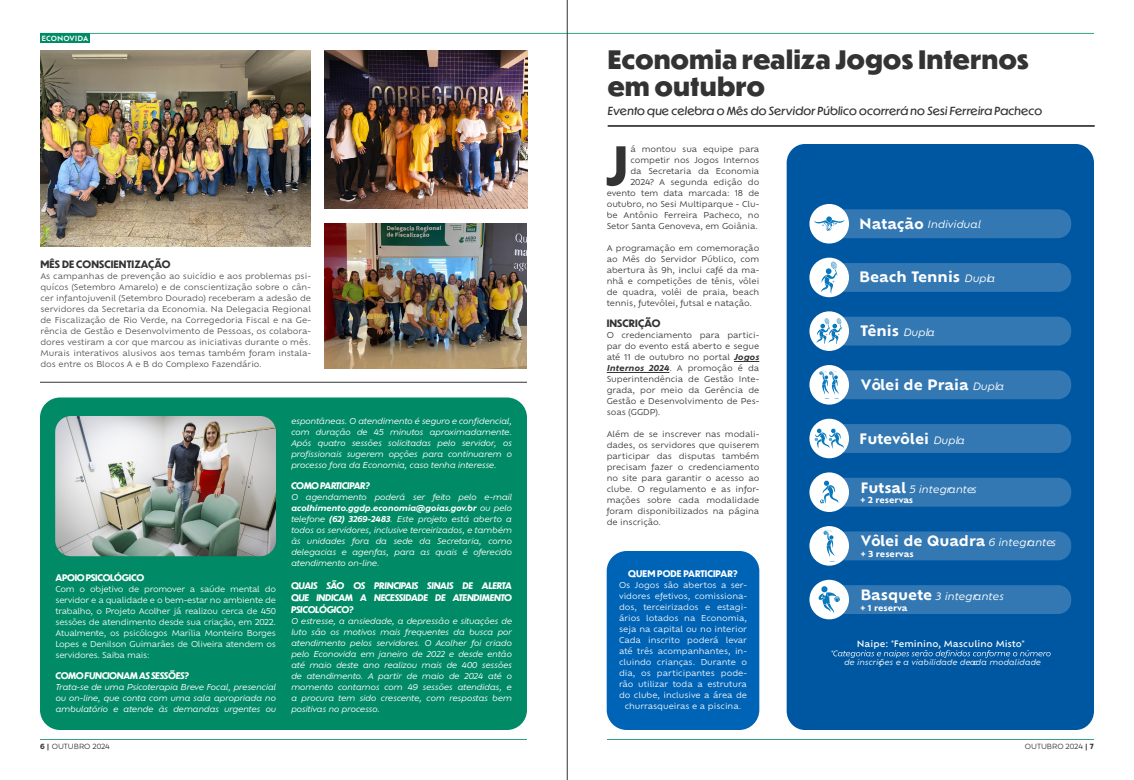
<style>
.page{position:relative;width:1134px;height:780px;background:#fff}
.page>*{position:absolute;margin:0;border:0;box-sizing:border-box;transform-origin:0 0}
.t1{font:700 52px "Ofelia Text";color:#333}
.t2{font:800 25px/27px "Dunbar Tall";letter-spacing:.02em;color:#333}
.t3{font:700 14.1px "Ofelia Text";color:#fff}
.t4{font:700 14px "Ofelia Text";color:#fff}
.t5{font:italic 11px "Dunbar Tall";letter-spacing:.02em;color:#333}
.t6{font:italic 10px "Ofelia Text";color:#fff}
.t7{font:700 10px "Dunbar Tall";letter-spacing:.01em;color:#333}
.t8{font:italic 700 9px/12px "Dunbar Tall";letter-spacing:-.03em;color:#fff;text-align:justify}
.t9{font:700 9px "Dunbar Tall";letter-spacing:.01em;color:#fff}
.t10{font:700 9px "Dunbar Tall";letter-spacing:-.03em;color:#fff}
.t11{font:500 8.7px "Ofelia Text";color:#fff}
.t12{font:700 8.3px "Ofelia Text";color:#fff}
.t13{font:italic 8px/11px "Ofelia Text";letter-spacing:-.03em;color:#fff;text-align:justify}
.t14{font:8px/11px "Ofelia Text";color:#333;text-align:justify}
.t15{font:8px/11px "Ofelia Text";color:#fff;text-align:justify}
.t16{font:8px/11px "Ofelia Text";color:#4d4d4d;text-align:justify}
.t17{font:italic 7.6px "Ofelia Text";color:#fff}
.t18{font:7px "Ofelia Text";letter-spacing:-.005em;color:#333}
.t19{font:600 7px "Ofelia Text";letter-spacing:-.005em;color:#fff}
.s1{font-weight:700}
.s2{font-weight:700;font-style:italic}
.s3{font-weight:700;font-style:normal;font-size:14.1px}
.s4{font-weight:400;font-style:italic;font-size:10px}
.s5{font-weight:700;font-style:normal;font-size:14px}
.s6{font-weight:500}
</style>
<div class="page">
<hr style="left:40px;top:33px;width:1054px;height:1px;background:#33a184">
<hr style="left:40px;top:739px;width:487px;height:1px;background:#33a184">
<hr style="left:607px;top:739px;width:487px;height:1px;background:#33a184">
<div style="left:607px;top:551px;width:152px;height:179px;background:#0064b6;border-radius:20px"></div>
<div style="left:40px;top:397px;width:487px;height:333px;background:#008a65;border-radius:20px"></div>
<div style="left:40px;top:33px;width:50px;height:9px;background:#008a65"></div>
<hr style="left:608px;top:125px;width:487px;height:1px;background:#333">
<hr style="left:608px;top:126px;width:487px;height:1px;background:#333">
<svg style="left:734px;top:361px;width:25px;height:1px"></svg>
<hr style="left:607px;top:372px;width:62px;height:1px;background:#333">
<img style="left:40px;top:50px;width:271px;height:197px">
<hr style="left:40px;top:382px;width:487px;height:1px;background:#333">
<img style="left:55px;top:416px;width:221px;height:140px">
<hr style="left:567px;top:0;width:1px;height:780px;background:#333">
<img style="left:325px;top:224px;width:202px;height:144px">
<img style="left:325px;top:50px;width:202px;height:159px">
<div style="left:787px;top:144px;width:307px;height:586px;background:#0057a1;border-radius:19px"></div>
<div style="left:814px;top:531px;width:257px;height:29px;background:#3378b3;border-radius:13px"></div>
<div style="left:809px;top:526px;width:40px;height:40px;background:#fff;border-radius:50%"></div>
<svg style="left:824px;top:530px;width:11px;height:32px"></svg>
<div style="left:814px;top:478px;width:257px;height:29px;background:#3378b3;border-radius:13px"></div>
<div style="left:809px;top:472px;width:40px;height:40px;background:#fff;border-radius:50%"></div>
<svg style="left:820px;top:481px;width:19px;height:23px"></svg>
<div style="left:814px;top:424px;width:257px;height:29px;background:#3378b3;border-radius:13px"></div>
<div style="left:809px;top:419px;width:40px;height:39px;background:#fff;border-radius:50%"></div>
<svg style="left:815px;top:429px;width:29px;height:20px"></svg>
<div style="left:814px;top:370px;width:257px;height:29px;background:#3378b3;border-radius:13px"></div>
<div style="left:809px;top:365px;width:40px;height:40px;background:#fff;border-radius:50%"></div>
<svg style="left:819px;top:370px;width:20px;height:29px"></svg>
<div style="left:814px;top:317px;width:257px;height:29px;background:#3378b3;border-radius:13px"></div>
<div style="left:809px;top:311px;width:40px;height:40px;background:#fff;border-radius:50%"></div>
<svg style="left:817px;top:318px;width:25px;height:26px"></svg>
<div style="left:814px;top:263px;width:257px;height:29px;background:#3378b3;border-radius:13px"></div>
<div style="left:809px;top:258px;width:40px;height:39px;background:#fff;border-radius:50%"></div>
<svg style="left:821px;top:261px;width:16px;height:32px"></svg>
<div style="left:814px;top:209px;width:257px;height:29px;background:#3378b3;border-radius:13px"></div>
<div style="left:809px;top:204px;width:40px;height:40px;background:#fff;border-radius:50%"></div>
<svg style="left:814px;top:216px;width:31px;height:15px"></svg>
<div style="left:814px;top:585px;width:257px;height:29px;background:#3378b3;border-radius:13px"></div>
<div style="left:809px;top:580px;width:40px;height:39px;background:#fff;border-radius:50%"></div>
<div style="left:821px;top:586px;width:7px;height:6px;background:#0878bd;border-radius:50%"></div>
<svg style="left:818px;top:592px;width:22px;height:21px"></svg>
<svg style="left:831px;top:650px;width:220px;height:8px"></svg>
<p class="t19" style="left:41px;top:33px;width:48px">ECONOVIDA</p>
<p class="t7" style="left:40px;top:257px;width:131px">MÊS DE CONSCIENTIZAÇÃO</p>
<p class="t16" style="left:40px;top:270px;width:272px">As campanhas de prevenção ao suicídio e aos problemas psi&shy;quícos (Setembro Amarelo) e de conscientização sobre o cân&shy;cer infantojuvenil (Setembro Dourado) receberam a adesão de servidores da Secretaria da Economia. Na Delegacia Regional de Fiscalização de Rio Verde, na Corregedoria Fiscal e na Ge&shy;rência de Gestão e Desenvolvimento de Pessoas, os colabora&shy;dores vestiram a cor que marcou as iniciativas durante o mês.<br>Murais interativos alusivos aos temas também foram instala&shy;dos entre os Blocos A e B do Complexo Fazendário.</p>
<p class="t10" style="left:56px;top:571px;width:90px">APOIO PSICOLÓGICO</p>
<p class="t15" style="left:56px;top:583px;width:222px">Com o objetivo de promover a saúde mental do servidor e a qualidade e o bem-estar no ambiente de trabalho, o Projeto Acolher já realizou cerca de 450 sessões de atendimento desde sua criação, em 2022.<br>Atualmente, os psicólogos Marília Monteiro Borges Lopes e Denilson Guimarães de Oliveira atendem os servidores. Saiba mais:</p>
<p class="t8" style="left:56px;top:669px;width:135px">COMO FUNCIONAM AS SESSÕES?</p>
<p class="t13" style="left:56px;top:681px;width:222px">Trata-se de uma Psicoterapia Breve Focal, presencial ou on-line, que conta com uma sala apropriada no ambulatório e atende às demandas urgentes ou</p>
<p class="t13" style="left:291px;top:415px;width:223px">espontâneas. O atendimento é seguro e confidencial, com duração de 45 minutos aproximadamente.<br>Após quatro sessões solicitadas pelo servidor, os profissionais sugerem opções para continuarem o processo fora da Economia, caso tenha interesse.</p>
<p class="t8" style="left:291px;top:480px;width:81px">COMO PARTICIPAR?</p>
<p class="t13" style="left:291px;top:491px;width:223px">O agendamento poderá ser feito pelo e-mail <span class="s1">acolhimento.ggdp.economia@goias.gov.br</span> ou pelo telefone <span class="s1">(62) 3269-2483</span>. Este projeto está aberto a todos os servidores, inclusive terceirizados, e também às unidades fora da sede da Secretaria, como delegacias e agenfas, para as quais é oferecido atendimento on-line.</p>
<p class="t8" style="left:291px;top:580px;width:223px">QUAIS SÃO OS PRINCIPAIS SINAIS DE ALERTA QUE INDICAM A NECESSIDADE DE ATENDIMENTO PSICOLÓGICO?</p>
<p class="t13" style="left:291px;top:615px;width:223px">O estresse, a ansiedade, a depressão e situações de luto são os motivos mais frequentes da busca por atendimento pelos servidores. O Acolher foi criado pelo Econovida em janeiro de 2022 e desde então até maio deste ano realizou mais de 400 sessões de atendimento. A partir de maio de 2024 até o momento contamos com 49 sessões atendidas, e a procura tem sido crescente, com respostas bem positivas no processo.</p>
<h2 class="t2" style="left:608px;top:46px;width:422px">Economia realiza Jogos Internos em outubro</h2>
<h3 class="t5" style="left:608px;top:103px;width:436px">Evento que celebra o Mês do Servidor Público ocorrerá no Sesi Ferreira Pacheco</h3>
<p class="t14" style="left:607px;top:143px;width:154px;text-align:right">á montou sua equipe para competir nos Jogos Internos<br>da Secretaria da Economia<br>2024? A segunda edição do evento tem data marcada: 18 de outubro, no Sesi Multiparque - Clu&shy;be Antônio Ferreira Pacheco, no<br>Setor Santa Genoveva, em Goiânia.</p>
<p class="t14" style="left:607px;top:242px;width:154px">A programação em comemoração ao Mês do Servidor Público, com abertura às 9h, inclui café da ma&shy;nhã e competições de tênis, vôlei de quadra, volêi de praia, beach tennis, futevôlei, futsal e natação.</p>
<p class="t7" style="left:607px;top:316px;width:55px">INSCRIÇÃO</p>
<p class="t14" style="left:607px;top:329px;width:154px">O credenciamento para partici&shy;par do evento está aberto e segue até 11 de outubro no portal <span class="s2">Jogos Internos 2024</span>. A promoção é da Superintendência de Gestão Inte&shy;grada, por meio da Gerência de Gestão e Desenvolvimento de Pes&shy;soas (GGDP).</p>
<p class="t14" style="left:607px;top:428px;width:154px">Além de se inscrever nas modali&shy;dades, os servidores que quiserem participar das disputas também precisam fazer o credenciamento no site para garantir o acesso ao clube. O regulamento e as infor&shy;mações sobre cada modalidade foram disponibilizados na página de inscrição.</p>
<h1 class="t1" style="left:605px;top:127px;width:27px">J</h1>
<p class="t9" style="left:628px;top:567px;width:111px">QUEM PODE PARTICIPAR?</p>
<p class="t15" style="left:619px;top:578px;width:129px;text-align:center">Os Jogos são abertos a ser&shy;vidores efetivos, comissiona&shy;dos, terceirizados e estagi&shy;ários lotados na Economia, seja na capital ou no interior<br>Cada inscrito poderá levar até três acompanhantes, in&shy;cluindo crianças. Durante o dia, os participantes pode&shy;rão utilizar toda a estrutura do clube, inclusive a área de churrasqueiras e a piscina.</p>
<p class="t6" style="left:859px;top:217px;width:123px"><span class="s3">Natação</span> Individual</p>
<h3 class="t3" style="left:859px;top:266px;width:137px">Beach Tennis <span class="s4">Dupla</span></h3>
<h3 class="t3" style="left:860px;top:320px;width:76px">Tênis <span class="s4">Dupla</span></h3>
<h3 class="t3" style="left:861px;top:374px;width:145px">Vôlei de Praia <span class="s4">Dupla</span></h3>
<h3 class="t3" style="left:859px;top:428px;width:107px">Futevôlei <span class="s4">Dupla</span></h3>
<p class="t6" style="left:860px;top:481px;width:118px"><span class="s5">Futsal</span> 5 integrantes</p>
<p class="t12" style="left:860px;top:493px;width:54px">+ 2 reservas</p>
<h3 class="t4" style="left:861px;top:530px;width:197px">Vôlei de Quadra <span class="s4">6 integrantes</span></h3>
<p class="t12" style="left:861px;top:547px;width:54px">+ 3 reservas</p>
<p class="t6" style="left:860px;top:589px;width:145px"><span class="s5">Basquete</span> 3 integrantes</p>
<p class="t12" style="left:860px;top:601px;width:49px">+ 1 reserva</p>
<p class="t11" style="left:857px;top:637px;width:169px">Naipe: *Feminino, Masculino Misto*</p>
<p class="t17" style="left:844px;top:657px;width:198px">de inscrições e a viabilidade de cada modalidade</p>
<p class="t18" style="left:40px;top:741px;width:71px"><span class="s1">6</span> <span class="s6">|</span> OUTUBRO 2024</p>
<p class="t18" style="left:1025px;top:741px;width:71px">OUTUBRO 2024 <span class="s6">|</span> <span class="s1">7</span></p>
</div>
